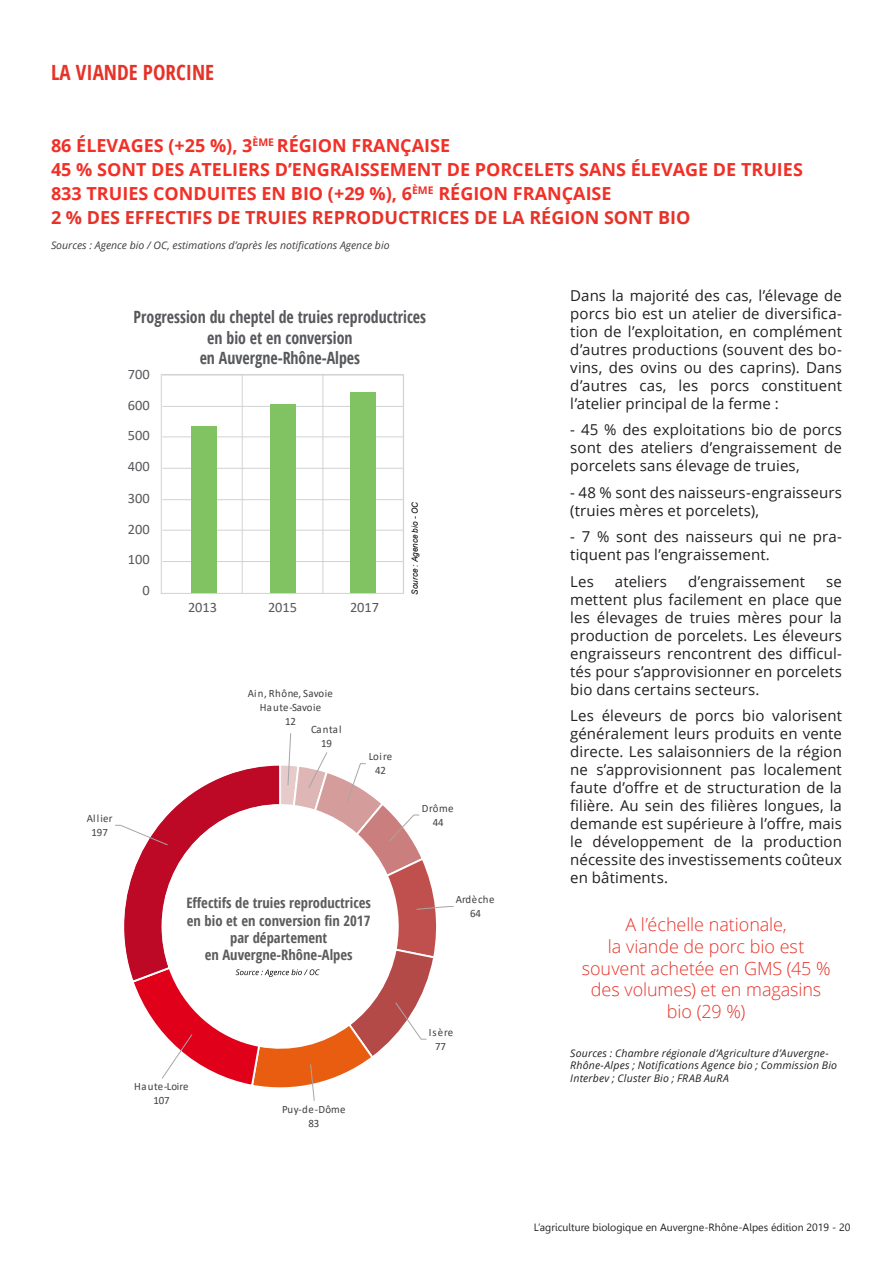
<style>
.page{position:relative;width:893px;height:1263px;background:#fff}
.page>*{position:absolute;margin:0;border:0;box-sizing:border-box;transform-origin:0 0}
.t1{font:700 condensed 21px "Open Sans";color:#e63329}
.t2{font:700 18px "Open Sans";color:#f13027}
.t3{font:300 18px/21.6px "Open Sans";letter-spacing:-.005em;color:#e63329;text-align:center}
.t4{font:700 18px "Open Sans";color:#e63329}
.t5{font:700 condensed 16.95px/20.2px "Open Sans";color:#56585b;text-align:center;scale:.94 1}
.t6{font:15px/18px "Open Sans";letter-spacing:.005em;color:#231f20;text-align:justify}
.t7{font:700 condensed 14.4px/17.2px "Open Sans";color:#5d5b5d;text-align:center}
.t8{font:14.4px "Calibri";letter-spacing:-.005em;color:#56585b}
.t9{font:11.25px/14px "Calibri";letter-spacing:.02em;color:#404040;text-align:center}
.t10{font:11.25px/14px "Calibri";color:#404040;text-align:center}
.t11{font:italic 10.5px/12.6px "Open Sans";letter-spacing:.02em;color:#231f20}
.t12{font:italic 10.5px "Open Sans";color:#3e3e3f}
.t13{font:10.5px "Leelawadee";color:#231f20}
.t14{font:italic 8.4px "Arial";letter-spacing:.015em;color:#000}
</style>
<div class="page">
<div style="left:161px;top:374px;width:243px;height:220px;border:1px solid #d0d2d3"></div>
<hr style="left:162px;top:375px;width:242px;height:1px;background:#d0d2d3">
<hr style="left:162px;top:406px;width:242px;height:1px;background:#d0d2d3">
<hr style="left:162px;top:436px;width:242px;height:1px;background:#d0d2d3">
<hr style="left:162px;top:468px;width:242px;height:1px;background:#d0d2d3">
<hr style="left:162px;top:499px;width:242px;height:1px;background:#d0d2d3">
<hr style="left:162px;top:530px;width:242px;height:1px;background:#d0d2d3">
<hr style="left:162px;top:561px;width:242px;height:1px;background:#d0d2d3">
<hr style="left:403px;top:375px;width:1px;height:218px;background:#d0d2d3">
<hr style="left:322px;top:375px;width:1px;height:218px;background:#d0d2d3">
<hr style="left:242px;top:375px;width:1px;height:218px;background:#d0d2d3">
<div style="left:191px;top:426px;width:25px;height:166px;background:#81c362"></div>
<div style="left:270px;top:404px;width:26px;height:188px;background:#81c362"></div>
<div style="left:350px;top:392px;width:26px;height:200px;background:#81c362"></div>
<svg style="left:115px;top:733px;width:339px;height:368px"></svg>
<p class="t1" style="left:51px;top:58px;width:165px">LA VIANDE PORCINE</p>
<p class="t2" style="left:51px;top:133px;width:401px">86 ÉLEVAGES (+25 %), 3<sup>ÈME</sup> RÉGION FRANÇAISE</p>
<p class="t2" style="left:51px;top:157px;width:753px">45 % SONT DES ATELIERS D’ENGRAISSEMENT DE PORCELETS SANS ÉLEVAGE DE TRUIES</p>
<p class="t2" style="left:51px;top:181px;width:562px">833 TRUIES CONDUITES EN BIO (+29 %), 6<sup>ÈME</sup> RÉGION FRANÇAISE</p>
<p class="t4" style="left:51px;top:205px;width:641px">2 % DES EFFECTIFS DE TRUIES REPRODUCTRICES DE LA RÉGION SONT BIO</p>
<p class="t12" style="left:51px;top:238px;width:340px">Sources : Agence bio / OC, estimations d’après les notifications Agence bio</p>
<p class="t5" style="left:134px;top:307px;width:313px">Progression du cheptel de truies reproductrices en bio et en conversion<br>en Auvergne-Rhône-Alpes</p>
<p class="t8" style="left:128px;top:364px;width:23px">700</p>
<p class="t8" style="left:128px;top:395px;width:23px">600</p>
<p class="t8" style="left:128px;top:426px;width:23px">500</p>
<p class="t8" style="left:128px;top:456px;width:23px">400</p>
<p class="t8" style="left:128px;top:488px;width:23px">300</p>
<p class="t8" style="left:128px;top:519px;width:23px">200</p>
<p class="t8" style="left:128px;top:550px;width:23px">100</p>
<p class="t8" style="left:143px;top:580px;width:9px">0</p>
<p class="t8" style="left:188px;top:597px;width:30px">2013</p>
<p class="t8" style="left:268px;top:597px;width:30px">2015</p>
<p class="t8" style="left:350px;top:597px;width:30px">2017</p>
<p class="t14" style="left:409px;top:595px;width:94px;rotate:-90deg">Source : Agence bio - OC</p>
<p class="t9" style="left:87px;top:811px;width:27px">Allier<br>197</p>
<p class="t9" style="left:248px;top:686px;width:87px">Ain, Rhône, Savoie<br>Haute-Savoie<br>12</p>
<p class="t9" style="left:311px;top:722px;width:32px">Cantal<br>19</p>
<p class="t9" style="left:369px;top:749px;width:25px">Loire<br>42</p>
<p class="t7" style="left:186px;top:894px;width:186px">Effectifs de truies reproductrices en bio et en conversion fin 2017 par département<br>en Auvergne-Rhône-Alpes</p>
<p class="t10" style="left:134px;top:1079px;width:56px">Haute-Loire<br>107</p>
<p class="t9" style="left:282px;top:1102px;width:65px">Puy-de-Dôme<br>83</p>
<p class="t9" style="left:422px;top:801px;width:33px">Drôme<br>44</p>
<p class="t9" style="left:456px;top:892px;width:40px">Ardèche<br>64</p>
<p class="t9" style="left:429px;top:1025px;width:26px">Isère<br>77</p>
<p class="t6" style="left:570px;top:286px;width:273px">Dans la majorité des cas, l’élevage de porcs bio est un atelier de diversifica&shy;tion de l’exploitation, en complément d’autres productions (souvent des bo&shy;vins, des ovins ou des caprins). Dans d’autres cas, les porcs constituent l’atelier principal de la ferme :</p>
<p class="t6" style="left:570px;top:420px;width:273px">- 45 % des exploitations bio de porcs sont des ateliers d’engraissement de porcelets sans élevage de truies,</p>
<p class="t6" style="left:570px;top:483px;width:273px">- 48 % sont des naisseurs-engraisseurs (truies mères et porcelets),</p>
<p class="t6" style="left:570px;top:527px;width:273px">- 7 % sont des naisseurs qui ne pra&shy;tiquent pas l’engraissement.</p>
<p class="t6" style="left:570px;top:572px;width:25px">Les</p>
<p class="t6" style="left:615px;top:572px;width:54px">ateliers</p>
<p class="t6" style="left:688px;top:572px;width:119px">d’engraissement</p>
<p class="t6" style="left:570px;top:572px;width:273px;text-indent:256px">se mettent plus facilement en place que les élevages de truies mères pour la production de porcelets. Les éleveurs engraisseurs rencontrent des difficul&shy;tés pour s’approvisionner en porcelets bio dans certains secteurs.</p>
<p class="t6" style="left:570px;top:706px;width:273px">Les éleveurs de porcs bio valorisent généralement leurs produits en vente directe. Les salaisonniers de la région ne s’approvisionnent pas localement faute d’offre et de structuration de la filière. Au sein des filières longues, la demande est supérieure à l’offre, mais le développement de la production nécessite des investissements coûteux en bâtiments.</p>
<p class="t3" style="left:582px;top:913px;width:250px">A l’échelle nationale,<br>la viande de porc bio est souvent achetée en GMS (45 % des volumes) et en magasins bio (29 %)</p>
<p class="t11" style="left:570px;top:1046px;width:268px">Sources : Chambre régionale d’Agriculture d’Auvergne-<br>Rhône-Alpes ; Notifications Agence bio ; Commission Bio<br>Interbev ; Cluster Bio ; FRAB AuRA</p>
<p class="t13" style="left:534px;top:1221px;width:318px">L’agriculture biologique en Auvergne-Rhône-Alpes édition 2019 - 20</p>
</div>
